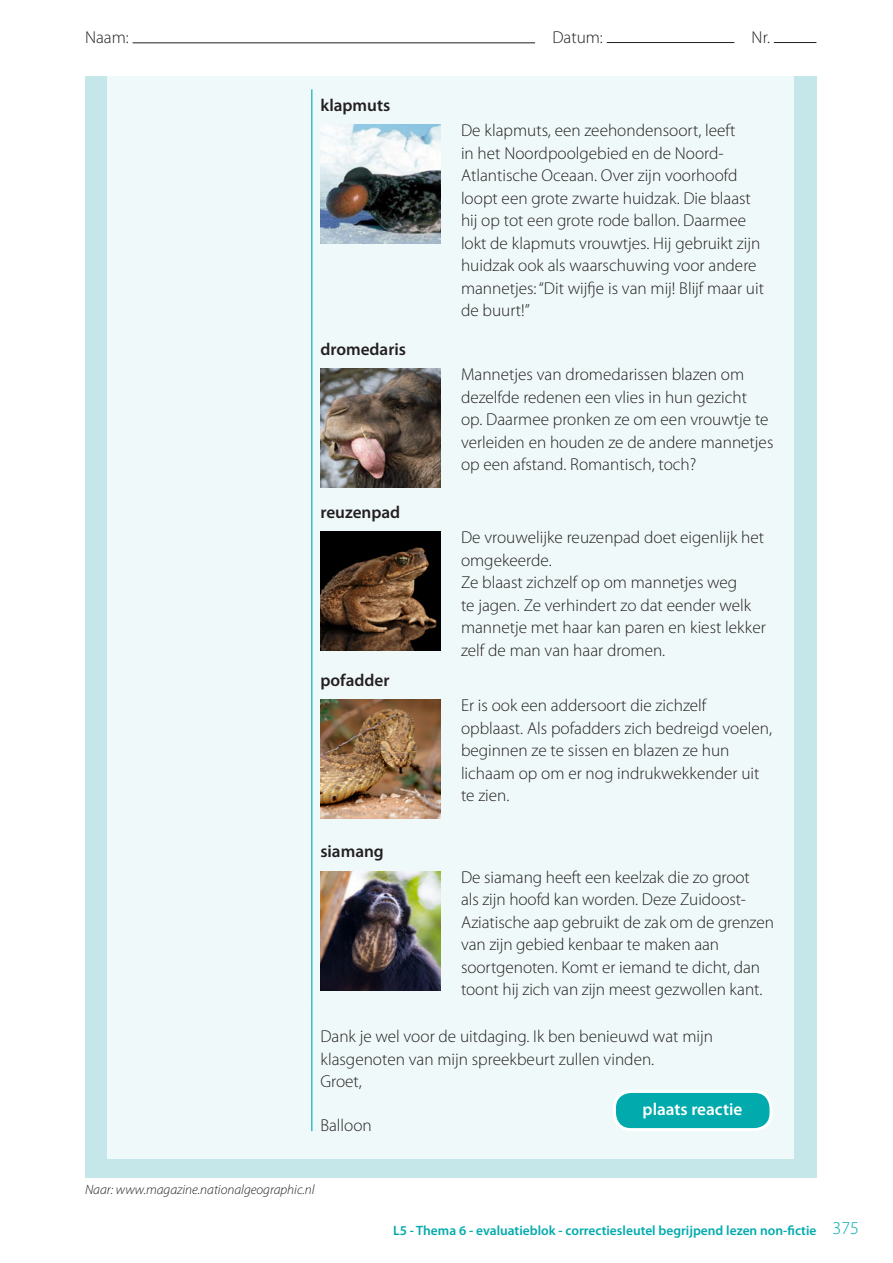
<style>
.page{position:relative;width:893px;height:1263px;background:#fff}
.page>*{position:absolute;margin:0;border:0;box-sizing:border-box;transform-origin:0 0}
.t1{font:300 17.25px/22.5px "Myriad Pro";color:#231f20}
.t2{font:600 17.25px "Myriad Pro";color:#231f20}
.t3{font:600 17.25px "Myriad Pro";color:#fff}
.t4{font:600 13.5px "Myriad Pro";color:#00aaad}
.t5{font:italic 300 13.5px "Myriad Pro";color:#231f20}
.s1{font-weight:300;font-size:18px}
</style>
<div class="page">
<div style="left:85px;top:77px;width:731px;height:1101px;background:#c6e7e9"></div>
<div style="left:108px;top:77px;width:686px;height:1082px;background:#f0f9f9"></div>
<hr style="left:311px;top:89px;width:1px;height:915px;background:#00aaad">
<hr style="left:311px;top:1004px;width:1px;height:127px;background:#00aaad">
<img style="left:320px;top:125px;width:120px;height:119px">
<img style="left:320px;top:369px;width:120px;height:119px">
<img style="left:320px;top:532px;width:120px;height:119px">
<img style="left:320px;top:700px;width:120px;height:119px">
<img style="left:320px;top:871px;width:120px;height:119px">
<div style="left:614px;top:1091px;width:157px;height:38px;background:#00aaad;border-radius:17px"></div>
<div style="left:613px;top:1090px;width:159px;height:41px;border:3px solid #fff;border-radius:17px"></div>
<hr style="left:133px;top:43px;width:402px;height:1px;background:#231f20">
<hr style="left:607px;top:42px;width:127px;height:1px;background:#231f20">
<hr style="left:774px;top:42px;width:42px;height:1px;background:#231f20">
<p class="t1" style="left:85px;top:26px;width:45px">Naam:</p>
<p class="t1" style="left:552px;top:26px;width:52px">Datum:</p>
<p class="t1" style="left:752px;top:26px;width:20px">Nr.</p>
<p class="t2" style="left:320px;top:95px;width:72px">klapmuts</p>
<p class="t2" style="left:320px;top:339px;width:87px">dromedaris</p>
<p class="t2" style="left:320px;top:502px;width:81px">reuzenpad</p>
<p class="t2" style="left:320px;top:670px;width:71px">pofadder</p>
<p class="t2" style="left:320px;top:842px;width:65px">siamang</p>
<p class="t1" style="left:461px;top:120px;width:305px">De klapmuts, een zeehondensoort, leeft<br>in het Noordpoolgebied en de Noord-Atlantische Oceaan. Over zijn voorhoofd loopt een grote zwarte huidzak. Die blaast hij op tot een grote rode ballon. Daarmee lokt de klapmuts vrouwtjes. Hij gebruikt zijn huidzak ook als waarschuwing voor andere mannetjes: “Dit wijfje is van mij! Blijf maar uit de buurt!”</p>
<p class="t1" style="left:461px;top:363px;width:314px">Mannetjes van dromedarissen blazen om dezelfde redenen een vlies in hun gezicht<br>op. Daarmee pronken ze om een vrouwtje te verleiden en houden ze de andere mannetjes op een afstand. Romantisch, toch?</p>
<p class="t1" style="left:461px;top:527px;width:306px">De vrouwelijke reuzenpad doet eigenlijk het omgekeerde.<br>Ze blaast zichzelf op om mannetjes weg<br>te jagen. Ze verhindert zo dat eender welk mannetje met haar kan paren en kiest lekker zelf de man van haar dromen.</p>
<p class="t1" style="left:461px;top:695px;width:312px">Er is ook een addersoort die zichzelf opblaast. Als pofadders zich bedreigd voelen, beginnen ze te sissen en blazen ze hun lichaam op om er nog indrukwekkender uit te zien.</p>
<p class="t1" style="left:461px;top:866px;width:314px">De siamang heeft een keelzak die zo groot<br>als zijn hoofd kan worden. Deze Zuidoost-Aziatische aap gebruikt de zak om de grenzen van zijn gebied kenbaar te maken aan soortgenoten. Komt er iemand te dicht, dan toont hij zich van zijn meest gezwollen kant.</p>
<p class="t1" style="left:320px;top:1026px;width:394px">Dank je wel voor de uitdaging. Ik ben benieuwd wat mijn klasgenoten van mijn spreekbeurt zullen vinden.<br>Groet,</p>
<p class="t1" style="left:320px;top:1114px;width:53px">Balloon</p>
<p class="t3" style="left:643px;top:1099px;width:101px">plaats reactie</p>
<p class="t5" style="left:85px;top:1183px;width:231px">Naar: www.magazine.nationalgeographic.nl</p>
<p class="t4" style="left:393px;top:1222px;width:467px">L5 - Thema 6 - evaluatieblok - correctiesleutel begrijpend lezen non-fictie <span class="s1">375</span></p>
</div>
